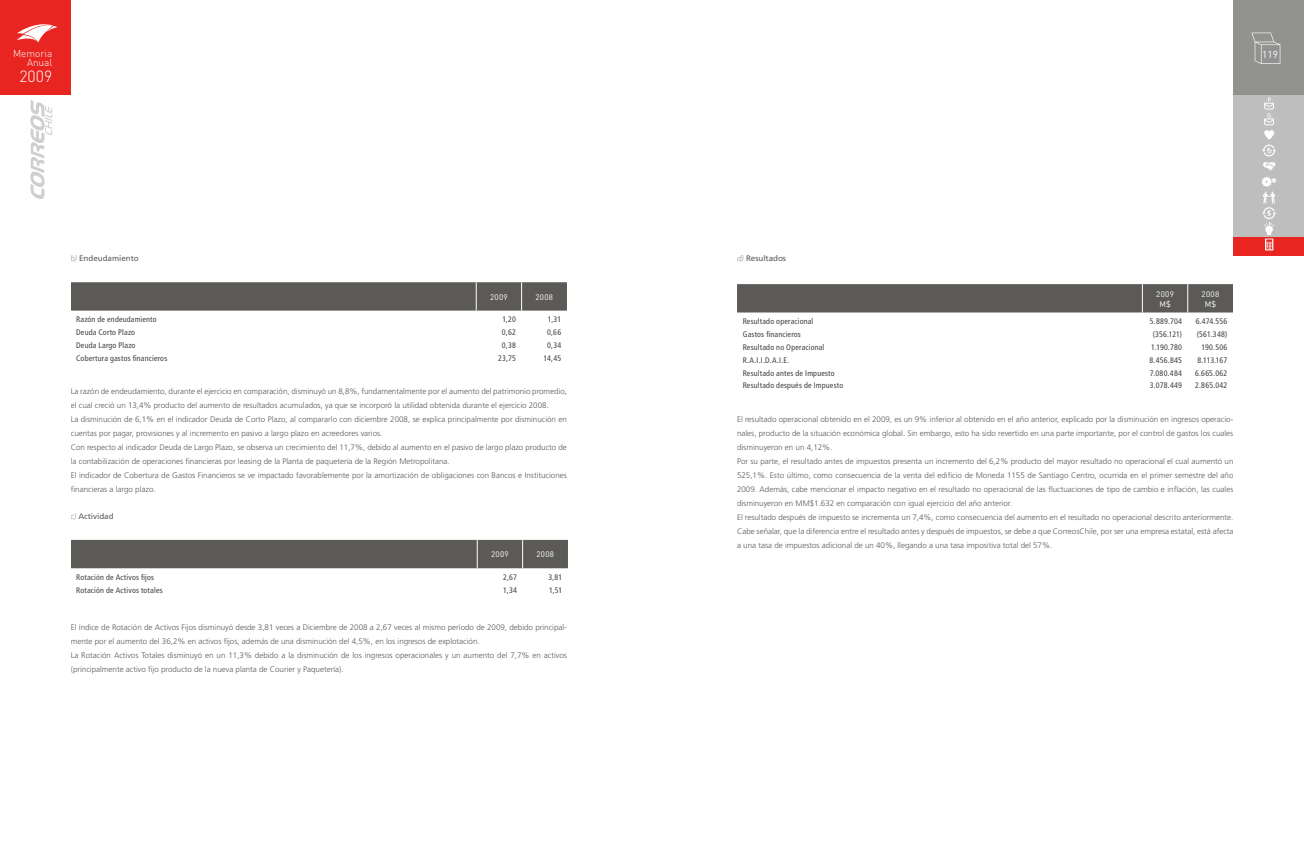
<style>
.page{position:relative;width:1304px;height:851px;background:#fff}
.page>*{position:absolute;margin:0;border:0;box-sizing:border-box;transform-origin:0 0}
.t1{font:300 16px "DIN";color:#fff}
.t2{font:300 10px/9px "DIN";color:#fff;text-align:right}
.t3{font:10px "DIN";color:#fff}
.t4{font:300 8px/14px "Frutiger LT Std";color:#5b5a57}
.t5{font:condensed 8px/12.8px "Frutiger LT Std";letter-spacing:.02em;color:#42403c}
.t6{font:8px "Frutiger LT Std";color:#5b5a57}
.t7{font:8px/10px "DIN";letter-spacing:.035em;color:#fff;text-align:center}
.s1{font-weight:300;font-style:italic;color:#929391}
</style>
<div class="page">
<div style="left:71px;top:540px;width:497px;height:28px;background:#5b5a57"></div>
<div style="left:737px;top:284px;width:496px;height:28px;background:#5b5a57"></div>
<div style="left:71px;top:282px;width:496px;height:28px;background:#5b5a57"></div>
<div style="left:0;top:0;width:70px;height:95px;background:#e82520"></div>
<svg style="left:31px;top:100px;width:21px;height:99px"></svg>
<svg style="left:17px;top:24px;width:41px;height:19px"></svg>
<div style="left:1233px;top:0;width:71px;height:95px;background:#929391"></div>
<div style="left:1233px;top:95px;width:71px;height:160px;background:#bebebe"></div>
<svg style="left:1252px;top:33px;width:28px;height:31px"></svg>
<div style="left:1233px;top:237px;width:71px;height:18px;background:#e82520"></div>
<svg style="left:1263px;top:162px;width:12px;height:8px"></svg>
<svg style="left:1262px;top:97px;width:14px;height:59px"></svg>
<svg style="left:1261px;top:177px;width:15px;height:73px"></svg>
<p class="t2" style="left:13px;top:49px;width:41px">Memoria<br>Anual</p>
<h1 class="t1" style="left:19px;top:67px;width:34px">2009</h1>
<p class="t3" style="left:1262px;top:48px;width:17px">119</p>
<p class="t6" style="left:70px;top:254px;width:70px"><span class="s1">b)</span> Endeudamiento</p>
<p class="t6" style="left:737px;top:254px;width:50px"><span class="s1">d)</span> Resultados</p>
<p class="t7" style="left:490px;top:291px;width:19px">2009</p>
<p class="t7" style="left:535px;top:291px;width:19px">2008</p>
<p class="t7" style="left:1156px;top:288px;width:19px">2009<br>M$</p>
<p class="t7" style="left:1202px;top:288px;width:19px">2008<br>M$</p>
<p class="t5" style="left:76px;top:313px;width:93px">Razón de endeudamiento<br>Deuda Corto Plazo<br>Deuda Largo Plazo<br>Cobertura gastos financieros</p>
<p class="t5" style="left:498px;top:313px;width:19px;text-align:center">1,20<br>0,62<br>0,38<br>23,75</p>
<p class="t5" style="left:544px;top:313px;width:19px;text-align:center">1,31<br>0,66<br>0,34<br>14,45</p>
<p class="t4" style="left:71px;top:384px;width:498px">La razón de endeudamiento, durante el ejercicio en comparación, disminuyó un 8,8%, fundamentalmente por el aumento del patrimonio promedio, el cual creció un 13,4% producto del aumento de resultados acumulados, ya que se incorporó la utilidad obtenida durante el ejercicio 2008.<br>La disminución de 6,1% en el indicador Deuda de Corto Plazo, al compararlo con diciembre 2008, se explica principalmente por disminución en cuentas por pagar, provisiones y al incremento en pasivo a largo plazo en acreedores varios.<br>Con respecto al indicador Deuda de Largo Plazo, se observa un crecimiento del 11,7%, debido al aumento en el pasivo de largo plazo producto de la contabilización de operaciones financieras por leasing de la Planta de paquetería de la Región Metropolitana.<br>El indicador de Cobertura de Gastos Financieros se ve impactado favorablemente por la amortización de obligaciones con Bancos e Instituciones financieras a largo plazo.</p>
<p class="t6" style="left:70px;top:511px;width:45px"><span class="s1">c)</span> Actividad</p>
<p class="t7" style="left:491px;top:549px;width:19px">2009</p>
<p class="t7" style="left:536px;top:549px;width:19px">2008</p>
<p class="t5" style="left:76px;top:570px;width:88px">Rotación de Activos fijos<br>Rotación de Activos totales</p>
<p class="t5" style="left:503px;top:570px;width:15px">2,67<br>1,34</p>
<p class="t5" style="left:548px;top:570px;width:15px">3,81<br>1,51</p>
<p class="t4" style="left:71px;top:620px;width:498px">El índice de Rotación de Activos Fijos disminuyó desde 3,81 veces a Diciembre de 2008 a 2,67 veces al mismo período de 2009, debido principal&shy;mente por el aumento del 36,2% en activos fijos, además de una disminución del 4,5%, en los ingresos de explotación.<br>La Rotación Activos Totales disminuyó en un 11,3% debido a la disminución de los ingresos operacionales y un aumento del 7,7% en activos (principalmente activo fijo producto de la nueva planta de Courier y Paquetería).</p>
<p class="t5" style="left:743px;top:315px;width:102px">Resultado operacional<br>Gastos financieros<br>Resultado no Operacional<br>R.A.I.I.D.A.I.E.<br>Resultado antes de Impuesto<br>Resultado después de Impuesto</p>
<p class="t5" style="left:1149px;top:315px;width:34px;text-align:center">5.889.704 (356.121)<br>1.190.780<br>8.456.845<br>7.080.484<br>3.078.449</p>
<p class="t5" style="left:1195px;top:315px;width:34px;text-align:right">6.474.556 (561.348)<br>190.506<br>8.113.167<br>6.665.062<br>2.865.042</p>
<p class="t4" style="left:737px;top:412px;width:498px">El resultado operacional obtenido en el 2009, es un 9% inferior al obtenido en el año anterior, explicado por la disminución en ingresos operacio&shy;nales, producto de la situación económica global. Sin embargo, esto ha sido revertido en una parte importante, por el control de gastos los cuales disminuyeron en un 4,12%.<br>Por su parte, el resultado antes de impuestos presenta un incremento del 6,2% producto del mayor resultado no operacional el cual aumentó un 525,1%. Esto último, como consecuencia de la venta del edificio de Moneda 1155 de Santiago Centro, ocurrida en el primer semestre del año 2009. Además, cabe mencionar el impacto negativo en el resultado no operacional de las fluctuaciones de tipo de cambio e inflación, las cuales disminuyeron en MM$1.632 en comparación con igual ejercicio del año anterior.<br>El resultado después de impuesto se incrementa un 7,4%, como consecuencia del aumento en el resultado no operacional descrito anteriormente.<br>Cabe señalar, que la diferencia entre el resultado antes y después de impuestos, se debe a que CorreosChile, por ser una empresa estatal, está afecta a una tasa de impuestos adicional de un 40%, llegando a una tasa impositiva total del 57%.</p>
</div>
